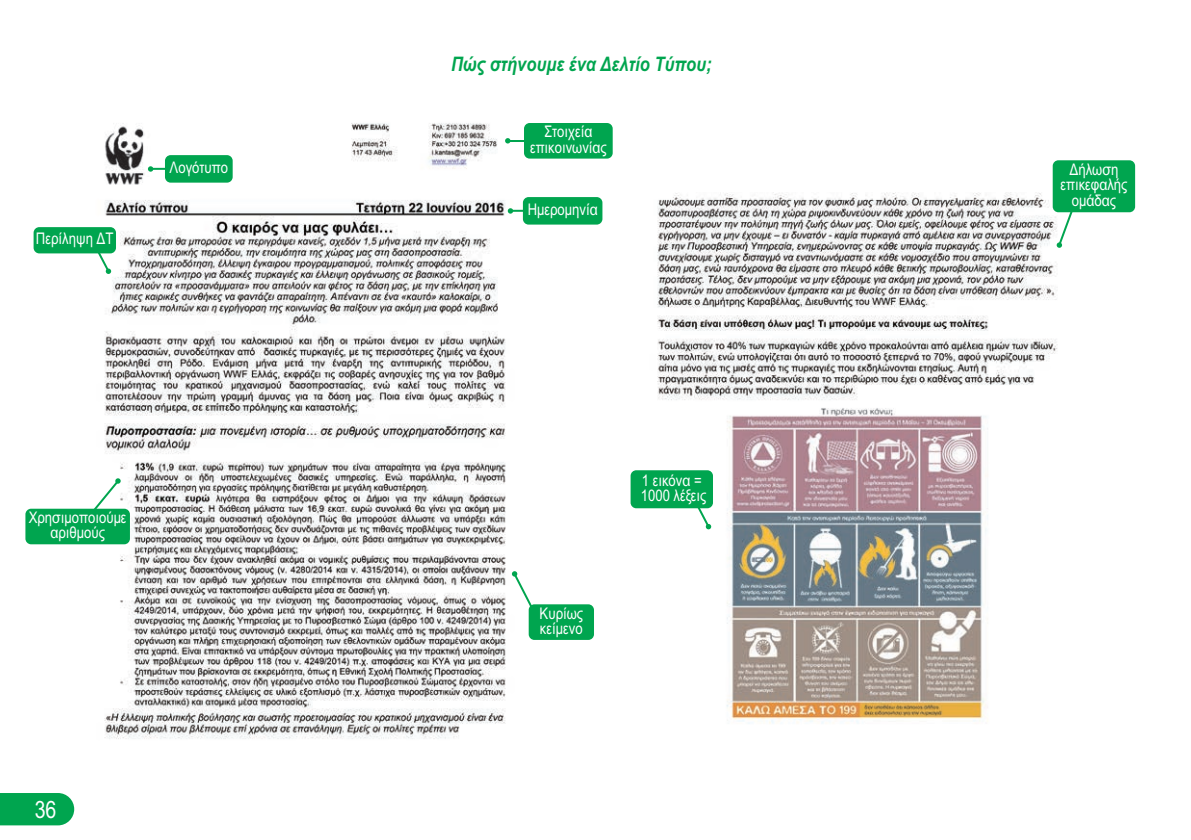
<style>
.page{position:relative;width:1191px;height:840px;background:#fff}
.page>*{position:absolute;margin:0;border:0;box-sizing:border-box;transform-origin:0 0}
.t1{font:24px "Arial Narrow";color:#fff}
.t2{font:italic 700 20px "Arial Narrow";color:#00a54f}
.t3{font:16px/15.2px "Arial Narrow";color:#fff;text-align:center}
</style>
<div class="page">
<div style="left:0;top:793px;width:74px;height:31px;background:#00a54f"></div>
<img style="left:67px;top:123px;width:476px;height:616px">
<img style="left:635px;top:192px;width:461px;height:532px">
<div style="left:34px;top:227px;width:82px;height:26px;background:#00a54f;border-radius:6px"></div>
<div style="left:165px;top:155px;width:68px;height:27px;background:#00a54f;border-radius:6px"></div>
<svg style="left:148px;top:166px;width:17px;height:5px"></svg>
<div style="left:523px;top:197px;width:79px;height:27px;background:#00a54f;border-radius:6px"></div>
<svg style="left:508px;top:208px;width:15px;height:5px"></svg>
<svg style="left:95px;top:253px;width:16px;height:21px"></svg>
<div style="left:630px;top:470px;width:83px;height:38px;background:#00a54f;border-radius:6px"></div>
<svg style="left:695px;top:507px;width:16px;height:22px"></svg>
<div style="left:1052px;top:160px;width:83px;height:52px;background:#00a54f;border-radius:6px"></div>
<svg style="left:1056px;top:211px;width:19px;height:37px"></svg>
<div style="left:25px;top:508px;width:105px;height:36px;background:#00a54f;border-radius:6px"></div>
<svg style="left:89px;top:478px;width:32px;height:31px"></svg>
<div style="left:524px;top:123px;width:88px;height:35px;background:#00a54f;border-radius:6px"></div>
<svg style="left:505px;top:138px;width:5px;height:5px"></svg>
<hr style="left:508px;top:140px;width:22px;height:2px;background:#00a54f">
<div style="left:529px;top:604px;width:65px;height:35px;background:#00a54f;border-radius:6px"></div>
<svg style="left:512px;top:571px;width:25px;height:44px"></svg>
<p class="t3" style="left:36px;top:231px;width:79px">Περίληψη ΔΤ</p>
<p class="t3" style="left:170px;top:160px;width:60px">Λογότυπο</p>
<p class="t3" style="left:29px;top:509px;width:99px">Χρησιμοποιούμε αριθμούς</p>
<h1 class="t1" style="left:35px;top:794px;width:23px">36</h1>
<p class="t2" style="left:451px;top:53px;width:262px">Πώς στήνουμε ένα Δελτίο Τύπου;</p>
<p class="t3" style="left:530px;top:124px;width:78px">Στοιχεία επικοινωνίας</p>
<p class="t3" style="left:527px;top:202px;width:71px">Ημερομηνία</p>
<p class="t3" style="left:539px;top:605px;width:45px;text-align:left">Κυρίως κείμενο</p>
<p class="t3" style="left:641px;top:472px;width:67px;text-align:left">1 εικόνα =<br>1000 λέξεις</p>
<p class="t3" style="left:1060px;top:162px;width:68px">Δήλωση επικεφαλής ομάδας</p>
</div>
